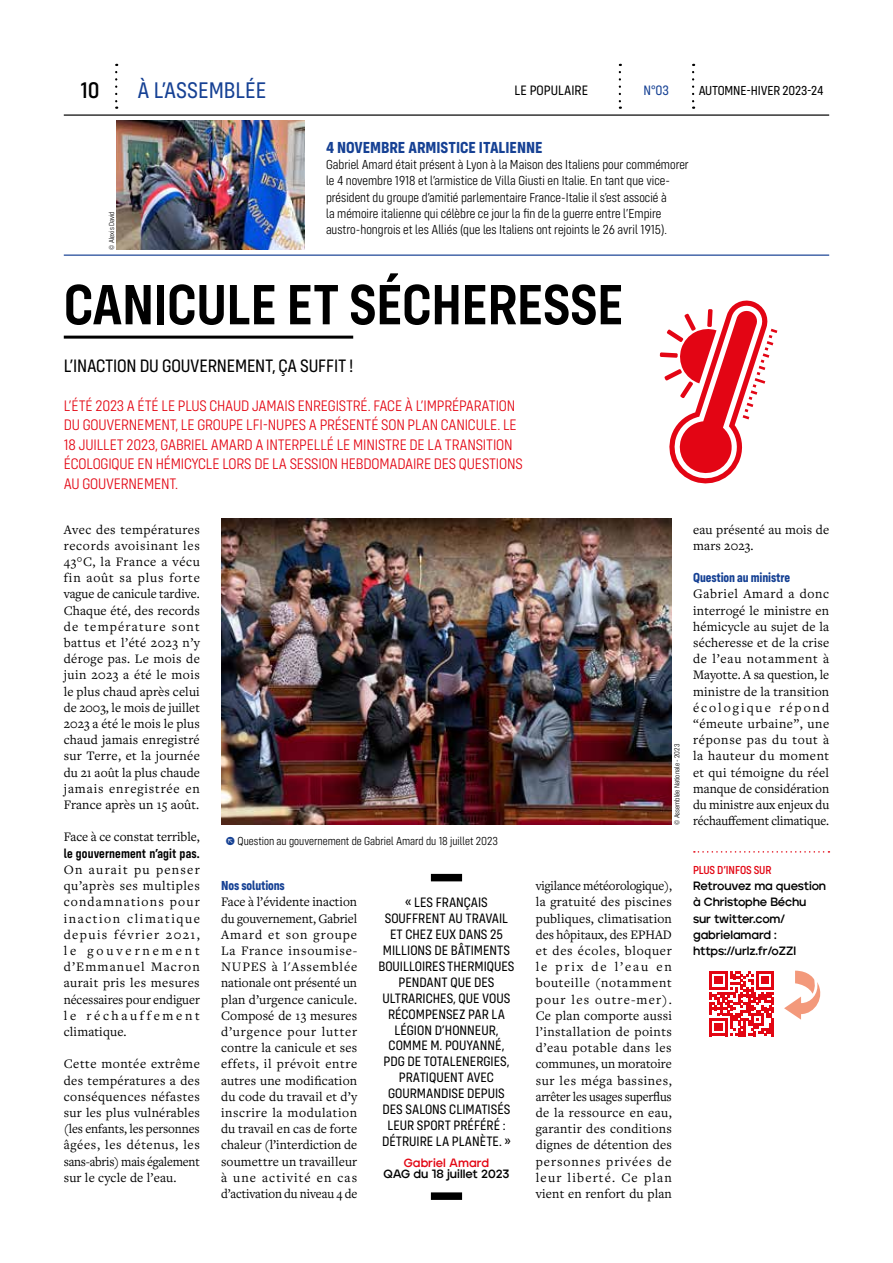
<style>
.page{position:relative;width:893px;height:1263px;background:#fff}
.page>*{position:absolute;margin:0;border:0;box-sizing:border-box;transform-origin:0 0}
.t1{font:600 58.65px "Config Condensed";letter-spacing:-.01em;color:#000}
.t2{font:23.4px "Config Condensed";color:#164194}
.t3{font:500 23.4px "Config Condensed";color:#000}
.t4{font:18.6px "Config Condensed";letter-spacing:-.01em;color:#000}
.t5{font:700 16.5px "Config Condensed";color:#164194}
.t6{font:300 15.75px/19.5px "Config Condensed";letter-spacing:-.01em;color:#e30613}
.t7{font:14.1px/15.9px "Config Condensed";color:#000;text-align:center}
.t8{font:14.1px "Config Condensed";color:#164194}
.t9{font:13.5px/16.2px "Freight Text Pro";letter-spacing:.01em;color:#000;text-align:justify}
.t10{font:13.5px/16.2px "Freight Text Pro";letter-spacing:.01em;color:#000;text-align:justify;scale:.95 1}
.t11{font:300 13.5px/16.2px "Config Condensed";color:#000}
.t12{font:700 13.5px "Config Condensed";letter-spacing:-.01em;color:#164194}
.t13{font:600 13.5px "Config Condensed";letter-spacing:.01em;color:#000}
.t14{font:13.5px "Config Condensed";letter-spacing:-.01em;color:#000}
.t15{font:700 12px/16.2px "Jeko";letter-spacing:-.01em;color:#000}
.t16{font:300 12px "Config Condensed";color:#000}
.t17{font:500 12px "Config Condensed";letter-spacing:-.01em;color:#e30613}
.t18{font:700 12px "Jeko";color:#e30613}
.t19{font:300 7.5px "Config Condensed";color:#000}
.s1{color:#164194}
</style>
<div class="page">
<hr style="left:64px;top:336px;width:289px;height:3px;background:#000">
<svg style="left:694px;top:851px;width:135px;height:2px"></svg>
<img style="left:221px;top:518px;width:451px;height:307px">
<svg style="left:709px;top:971px;width:65px;height:65px"></svg>
<svg style="left:784px;top:971px;width:37px;height:49px"></svg>
<div style="left:431px;top:874px;width:31px;height:7px;background:#000"></div>
<div style="left:431px;top:1192px;width:31px;height:8px;background:#000"></div>
<hr style="left:64px;top:114px;width:765px;height:2px;background:#000">
<svg style="left:115px;top:72px;width:2px;height:37px"></svg>
<svg style="left:619px;top:72px;width:2px;height:37px"></svg>
<svg style="left:692px;top:72px;width:2px;height:37px"></svg>
<hr style="left:64px;top:255px;width:765px;height:1px;background:#164194">
<img style="left:116px;top:120px;width:189px;height:130px">
<svg style="left:660px;top:300px;width:117px;height:184px"></svg>
<h2 class="t3" style="left:80px;top:77px;width:21px">10</h2>
<p class="t19" style="left:108px;top:250px;width:40px;rotate:-90deg">© Alexis David</p>
<h2 class="t2" style="left:137px;top:77px;width:131px">À L’ASSEMBLÉE</h2>
<p class="t7" style="left:515px;top:82px;width:75px">LE POPULAIRE</p>
<p class="t8" style="left:643px;top:82px;width:27px">N°03</p>
<p class="t14" style="left:699px;top:83px;width:126px">AUTOMNE-HIVER 2023-24</p>
<p class="t5" style="left:326px;top:138px;width:218px">4 NOVEMBRE ARMISTICE ITALIENNE</p>
<p class="t11" style="left:326px;top:157px;width:364px">Gabriel Amard était présent à Lyon à la Maison des Italiens pour commémorer le 4 novembre 1918 et l’armistice de Villa Giusti en Italie. En tant que vice&shy;président du groupe d’amitié parlementaire France-Italie il s’est associé à<br>la mémoire italienne qui célèbre ce jour la fin de la guerre entre l’Empire austro-hongrois et les Alliés (que les Italiens ont rejoints le 26 avril 1915).</p>
<h1 class="t1" style="left:64px;top:271px;width:561px">CANICULE ET SÉCHERESSE</h1>
<h3 class="t4" style="left:64px;top:355px;width:291px">L’INACTION DU GOUVERNEMENT, ÇA SUFFIT !</h3>
<p class="t6" style="left:64px;top:396px;width:461px">L’ÉTÉ 2023 A ÉTÉ LE PLUS CHAUD JAMAIS ENREGISTRÉ. FACE À L’IMPRÉPARATION DU GOUVERNEMENT, LE GROUPE LFI-NUPES A PRÉSENTÉ SON PLAN CANICULE. LE 18 JUILLET 2023, GABRIEL AMARD A INTERPELLÉ LE MINISTRE DE LA TRANSITION ÉCOLOGIQUE EN HÉMICYCLE LORS DE LA SESSION HEBDOMADAIRE DES QUESTIONS AU GOUVERNEMENT.</p>
<p class="t9" style="left:64px;top:521px;width:138px">Avec des températures records avoisinant les 43°C, la France a vécu fin août sa plus forte vague de canicule tardive.<br>Chaque été, des records de température sont battus et l’été 2023 n’y déroge pas. Le mois de juin 2023 a été le mois le plus chaud après celui de 2003, le mois de juillet 2023 a été le mois le plus chaud jamais enregistré sur Terre, et la journée du 21 août la plus chaude jamais enregistrée en France après un 15 août.</p>
<p class="t9" style="left:64px;top:828px;width:138px">Face à ce constat terrible,</p>
<p class="t13" style="left:64px;top:845px;width:138px">le gouvernement n’agit pas.</p>
<p class="t9" style="left:64px;top:861px;width:138px">On aurait pu penser qu’après ses multiples condamnations pour inaction climatique depuis février 2021, le gouvernement d’Emmanuel Macron aurait pris les mesures nécessaires pour endiguer le réchauffement climatique.</p>
<p class="t9" style="left:64px;top:1055px;width:138px">Cette montée extrême des températures a des conséquences néfastes sur les plus vulnérables (les enfants, les personnes âgées, les détenus, les sans-abris) mais également sur le cycle de l’eau.</p>
<p class="t16" style="left:225px;top:834px;width:274px"><span class="s1">↖</span> Question au gouvernement de Gabriel Amard du 18 juillet 2023</p>
<p class="t12" style="left:221px;top:878px;width:65px">Nos solutions</p>
<p class="t9" style="left:221px;top:893px;width:138px">Face à l’évidente inaction du gouvernement, Gabriel Amard et son groupe La France insoumise-NUPES à l'Assemblée nationale ont présenté un plan d’urgence canicule.<br>Composé de 13 mesures d’urgence pour lutter contre la canicule et ses effets, il prévoit entre autres une modification du code du travail et d’y inscrire la modulation du travail en cas de forte chaleur (l’interdiction de soumettre un travailleur à une activité en cas d’activation du niveau 4 de</p>
<p class="t7" style="left:378px;top:895px;width:138px">« LES FRANÇAIS<br>SOUFFRENT AU TRAVAIL<br>ET CHEZ EUX DANS 25<br>MILLIONS DE BÂTIMENTS<br>BOUILLOIRES THERMIQUES<br>PENDANT QUE DES<br>ULTRARICHES, QUE VOUS<br>RÉCOMPENSEZ PAR LA<br>LÉGION D’HONNEUR,<br>COMME M. POUYANNÉ,<br>PDG DE TOTALENERGIES,<br>PRATIQUENT AVEC<br>GOURMANDISE DEPUIS<br>DES SALONS CLIMATISÉS<br>LEUR SPORT PRÉFÉRÉ :<br>DÉTRUIRE LA PLANÈTE. »</p>
<p class="t18" style="left:404px;top:1156px;width:87px">Gabriel Amard</p>
<p class="t15" style="left:383px;top:1166px;width:128px">QAG du 18 juillet 2023</p>
<p class="t19" style="left:673px;top:825px;width:82px;rotate:-90deg">© Assemblée Nationale - 2023</p>
<p class="t10" style="left:536px;top:877px;width:145px">vigilance météorologique), la gratuité des piscines publiques, climatisation des hôpitaux, des EPHAD et des écoles, bloquer le prix de l’eau en bouteille (notamment pour les outre-mer).<br>Ce plan comporte aussi l’installation de points d’eau potable dans les communes, un moratoire sur les méga bassines, arrêter les usages superflus de la ressource en eau, garantir des conditions dignes de détention des personnes privées de leur liberté. Ce plan vient en renfort du plan</p>
<p class="t9" style="left:693px;top:521px;width:138px">eau présenté au mois de mars 2023.</p>
<p class="t12" style="left:693px;top:570px;width:98px">Question au ministre</p>
<p class="t9" style="left:693px;top:585px;width:138px">Gabriel Amard a donc interrogé le ministre en hémicycle au sujet de la sécheresse et de la crise de l’eau notamment à Mayotte. A sa question, le ministre de la transition écologique répond “émeute urbaine”, une réponse pas du tout à la hauteur du moment et qui témoigne du réel manque de considération du ministre aux enjeux du réchauffement climatique.</p>
<p class="t17" style="left:693px;top:863px;width:80px">PLUS D’INFOS SUR</p>
<p class="t15" style="left:693px;top:878px;width:134px">Retrouvez ma question à Christophe Béchu sur twitter.com/ gabrielamard : https://urlz.fr/oZZl</p>
</div>
